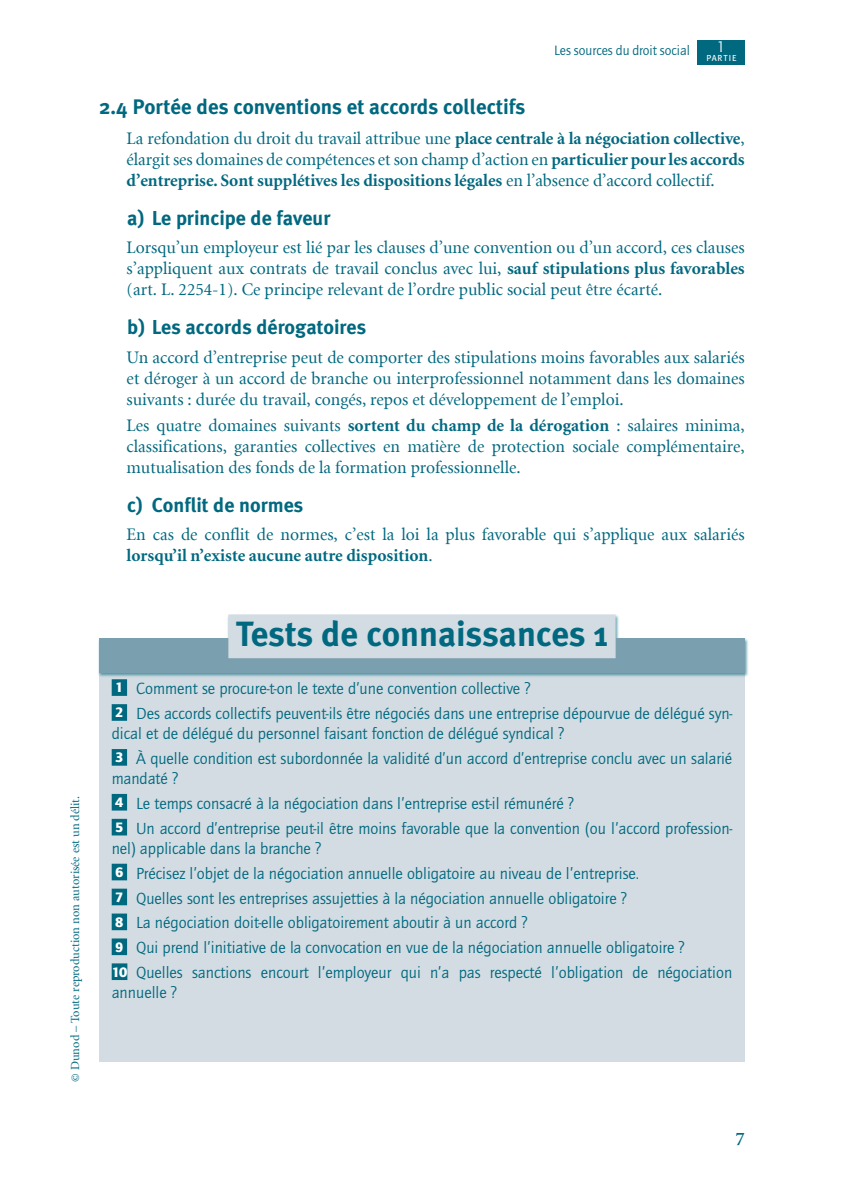
<style>
.page{position:relative;width:844px;height:1191px;background:#fff}
.page>*{position:absolute;margin:0;border:0;box-sizing:border-box;transform-origin:0 0}
.t1{font:700 35px "Meta Plus";color:#00687f}
.t2{font:700 21px "Meta Plus";color:#00687f}
.t3{font:700 20.12px "Meta Plus";color:#00687f}
.t4{font:600 19.25px "Minion";color:#00687f}
.t5{font:17.5px/21px "Minion";color:#00687f;text-align:justify}
.t6{font:16.62px/24.8px "Quay Sans ITC Std";color:#00687f}
.t7{font:15.75px "Quay Sans ITC Std";color:#fff}
.t8{font:14px "Quay Sans ITC Std";color:#00687f}
.t9{font:12.25px "Minion";color:#00687f}
.t10{font:8.75px "Meta Plus Book Caps";letter-spacing:.105em;color:#fff}
.s1{font-weight:700}
.s2{font-weight:900;font-size:14.17px;color:#fff}
</style>
<div class="page">
<div style="left:697px;top:40px;width:47px;height:24px;background:#00687f"></div>
<div style="left:99px;top:647px;width:645px;height:415px;background:#d2dce2"></div>
<div style="left:112px;top:679px;width:15px;height:17px;background:#00687f"></div>
<div style="left:112px;top:704px;width:15px;height:17px;background:#00687f"></div>
<div style="left:112px;top:749px;width:15px;height:16px;background:#00687f"></div>
<div style="left:112px;top:794px;width:15px;height:16px;background:#00687f"></div>
<div style="left:112px;top:819px;width:15px;height:16px;background:#00687f"></div>
<div style="left:112px;top:863px;width:15px;height:17px;background:#00687f"></div>
<div style="left:112px;top:888px;width:15px;height:17px;background:#00687f"></div>
<div style="left:112px;top:913px;width:15px;height:17px;background:#00687f"></div>
<div style="left:112px;top:938px;width:15px;height:17px;background:#00687f"></div>
<div style="left:112px;top:963px;width:15px;height:17px;background:#00687f"></div>
<div style="left:98px;top:614px;width:650px;height:63px;background:#00687f;opacity:.6"></div>
<div style="left:99px;top:638px;width:645px;height:35px;background:#7a9faf"></div>
<div style="left:228px;top:614px;width:387px;height:44px;background:#d2dce2"></div>
<p class="t8" style="left:554px;top:42px;width:137px">Les sources du droit social</p>
<p class="t7" style="left:716px;top:37px;width:10px">1</p>
<p class="t10" style="left:706px;top:53px;width:32px">PARTIE</p>
<p class="t2" style="left:99px;top:94px;width:427px">2.4 Portée des conventions et accords collectifs</p>
<p class="t5" style="left:126px;top:128px;width:619px">La refondation du droit du travail attribue une <span class="s1">place centrale à la négociation collective</span>, élargit ses domaines de compétences et son champ d’action en <span class="s1">particulier pour les accords d’entreprise. Sont supplétives les dispositions légales</span> en l’absence d’accord collectif.</p>
<p class="t3" style="left:127px;top:206px;width:204px">a) Le principe de faveur</p>
<p class="t5" style="left:126px;top:238px;width:619px">Lorsqu’un employeur est lié par les clauses d’une convention ou d’un accord, ces clauses s’appliquent aux contrats de travail conclus avec lui, <span class="s1">sauf stipulations plus favorables </span>(art. L. 2254-1). Ce principe relevant de l’ordre public social peut être écarté.</p>
<p class="t3" style="left:127px;top:315px;width:240px">b) Les accords dérogatoires</p>
<p class="t5" style="left:126px;top:347px;width:619px">Un accord d’entreprise peut de comporter des stipulations moins favorables aux salariés et déroger à un accord de branche ou interprofessionnel notamment dans les domaines suivants : durée du travail, congés, repos et développement de l’emploi.</p>
<p class="t5" style="left:126px;top:415px;width:619px">Les quatre domaines suivants <span class="s1">sortent du champ de la dérogation</span> : salaires minima, classifications, garanties collectives en matière de protection sociale complémentaire, mutualisation des fonds de la formation professionnelle.</p>
<p class="t3" style="left:127px;top:493px;width:178px">c) Conflit de normes</p>
<p class="t5" style="left:126px;top:524px;width:619px">En cas de conflit de normes, c’est la loi la plus favorable qui s’applique aux salariés <span class="s1">lorsqu’il n’existe aucune autre disposition</span>.</p>
<p class="t9" style="left:69px;top:1081px;width:287px;rotate:-90deg">© Dunod – Toute reproduction non autorisée est un délit.</p>
<h1 class="t1" style="left:236px;top:614px;width:374px">Tests de connaissances 1</h1>
<p class="t6" style="left:115px;top:676px;width:617px"><span class="s2">1</span> Comment se procure-t-on le texte d’une convention collective ?<br><span class="s2">2</span> Des accords collectifs peuvent-ils être négociés dans une entreprise dépourvue de délégué syn--</p>
<p class="t6" style="left:112px;top:721px;width:622px">dical et de délégué du personnel faisant fonction de délégué syndical ?<br><span class="s2">3</span> À quelle condition est subordonnée la validité d’un accord d’entreprise conclu avec un salarié</p>
<p class="t6" style="left:112px;top:766px;width:620px">mandaté ?<br><span class="s2">4</span> Le temps consacré à la négociation dans l’entreprise est-il rémunéré ?<br><span class="s2">5</span> Un accord d’entreprise peut-il être moins favorable que la convention (ou l’accord profession--</p>
<p class="t6" style="left:112px;top:835px;width:622px">nel) applicable dans la branche ?<br><span class="s2">6</span> Précisez l’objet de la négociation annuelle obligatoire au niveau de l’entreprise.<br><span class="s2">7</span> Quelles sont les entreprises assujetties à la négociation annuelle obligatoire ?<br><span class="s2">8</span> La négociation doit-elle obligatoirement aboutir à un accord ?<br><span class="s2">9</span> Qui prend l’initiative de la convocation en vue de la négociation annuelle obligatoire ?<br><span class="s2">10</span> Quelles sanctions encourt l’employeur qui n’a pas respecté l’obligation de négociation</p>
<p class="t6" style="left:112px;top:980px;width:67px">annuelle ?</p>
<p class="t4" style="left:735px;top:1129px;width:11px">7</p>
</div>
